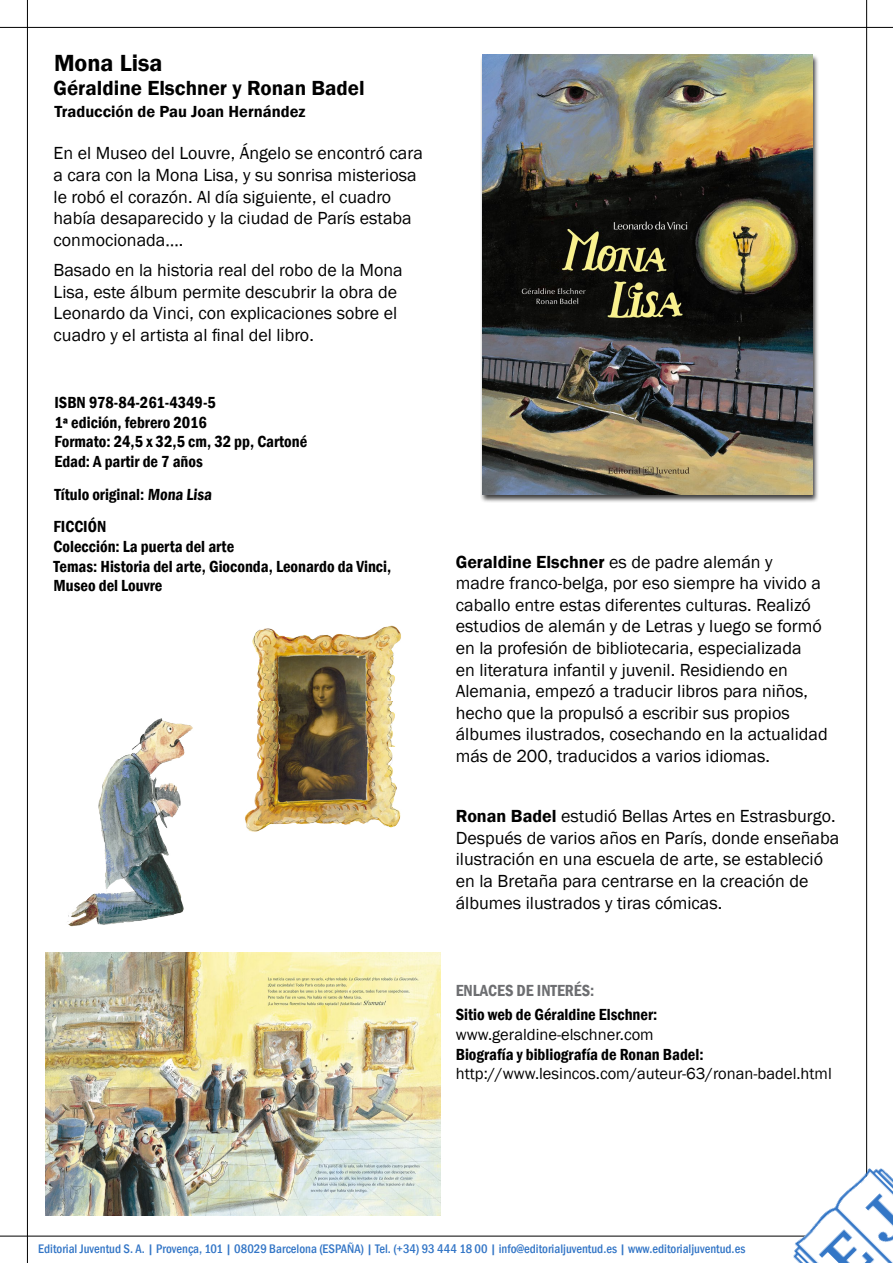
<style>
.page{position:relative;width:893px;height:1263px;background:#fff}
.page>*{position:absolute;margin:0;border:0;box-sizing:border-box;transform-origin:0 0}
.t1{font:600 24px "Franklin Gothic";color:#000}
.t2{font:600 21px "Franklin Gothic";color:#000}
.t3{font:18px/21.6px "Franklin Gothic";color:#000}
.t4{font:600 condensed 16.5px/19.8px "Franklin Gothic";color:#000}
.t5{font:16.5px "Franklin Gothic";color:#000}
.t6{font:600 16.5px "Franklin Gothic";color:#000}
.t7{font:600 condensed 16.5px "Franklin Gothic";color:#6d6e71}
.t8{font:500 condensed 12.75px "Franklin Gothic";color:#3275c6}
.s1{font-weight:600}
</style>
<div class="page">
<hr style="left:27px;top:0;width:1px;height:1263px;background:#000">
<hr style="left:0;top:1236px;width:893px;height:1px;background:#000">
<hr style="left:0;top:27px;width:893px;height:1px;background:#000">
<hr style="left:866px;top:0;width:1px;height:1263px;background:#000">
<img style="left:761px;top:1135px;width:132px;height:128px">
<div style="left:480px;top:54px;width:339px;height:448px;background:#000;opacity:.75"></div>
<img style="left:482px;top:55px;width:331px;height:439px">
<img style="left:46px;top:953px;width:394px;height:263px">
<img style="left:252px;top:625px;width:149px;height:76px">
<img style="left:244px;top:701px;width:157px;height:131px">
<img style="left:67px;top:718px;width:126px;height:209px">
<h1 class="t1" style="left:54px;top:48px;width:110px">Mona Lisa</h1>
<p class="t2" style="left:54px;top:75px;width:313px">Géraldine Elschner y Ronan Badel</p>
<p class="t6" style="left:54px;top:101px;width:253px">Traducción de Pau Joan Hernández</p>
<p class="t3" style="left:54px;top:143px;width:371px">En el Museo del Louvre, Ángelo se encontró cara a cara con la Mona Lisa, y su sonrisa misteriosa le robó el corazón. Al día siguiente, el cuadro había desaparecido y la ciudad de París estaba conmocionada….</p>
<p class="t3" style="left:54px;top:259px;width:351px">Basado en la historia real del robo de la Mona Lisa, este álbum permite descubrir la obra de Leonardo da Vinci, con explicaciones sobre el cuadro y el artista al final del libro.</p>
<p class="t4" style="left:54px;top:392px;width:254px">ISBN 978-84-261-4349-5<br>1ª edición, febrero 2016<br>Formato: 24,5 x 32,5 cm, 32 pp, Cartoné<br>Edad: A partir de 7 años</p>
<p class="t4" style="left:54px;top:478px;width:162px;line-height:32.4px">Título original: Mona Lisa<br>FICCIÓN</p>
<p class="t4" style="left:54px;top:536px;width:339px">Colección: La puerta del arte<br>Temas: Historia del arte, Gioconda, Leonardo da Vinci,<br>Museo del Louvre</p>
<p class="t3" style="left:456px;top:551px;width:373px"><span class="s1">Geraldine Elschner</span> es de padre alemán y<br>madre franco-belga, por eso siempre ha vivido a caballo entre estas diferentes culturas. Realizó estudios de alemán y de Letras y luego se formó en la profesión de bibliotecaria, especializada<br>en literatura infantil y juvenil. Residiendo en Alemania, empezó a traducir libros para niños, hecho que la propulsó a escribir sus propios álbumes ilustrados, cosechando en la actualidad más de 200, traducidos a varios idiomas.</p>
<p class="t3" style="left:456px;top:806px;width:385px"><span class="s1">Ronan Badel</span> estudió Bellas Artes en Estrasburgo.<br>Después de varios años en París, donde enseñaba ilustración en una escuela de arte, se estableció en la Bretaña para centrarse en la creación de álbumes ilustrados y tiras cómicas.</p>
<p class="t7" style="left:456px;top:979px;width:140px">ENLACES DE INTERÉS:</p>
<p class="t4" style="left:456px;top:1004px;width:203px">Sitio web de Géraldine Elschner:</p>
<p class="t5" style="left:456px;top:1024px;width:199px">www.geraldine-elschner.com</p>
<p class="t4" style="left:456px;top:1044px;width:249px">Biografía y bibliografía de Ronan Badel:</p>
<p class="t5" style="left:456px;top:1064px;width:378px">http://www.lesincos.com/auteur-63/ronan-badel.html</p>
<p class="t8" style="left:38px;top:1240px;width:709px">Editorial Juventud S. A. | Provença, 101 | 08029 Barcelona (ESPAÑA) | Tel. (+34) 93 444 18 00 | info@editorialjuventud.es | www.editorialjuventud.es</p>
</div>
